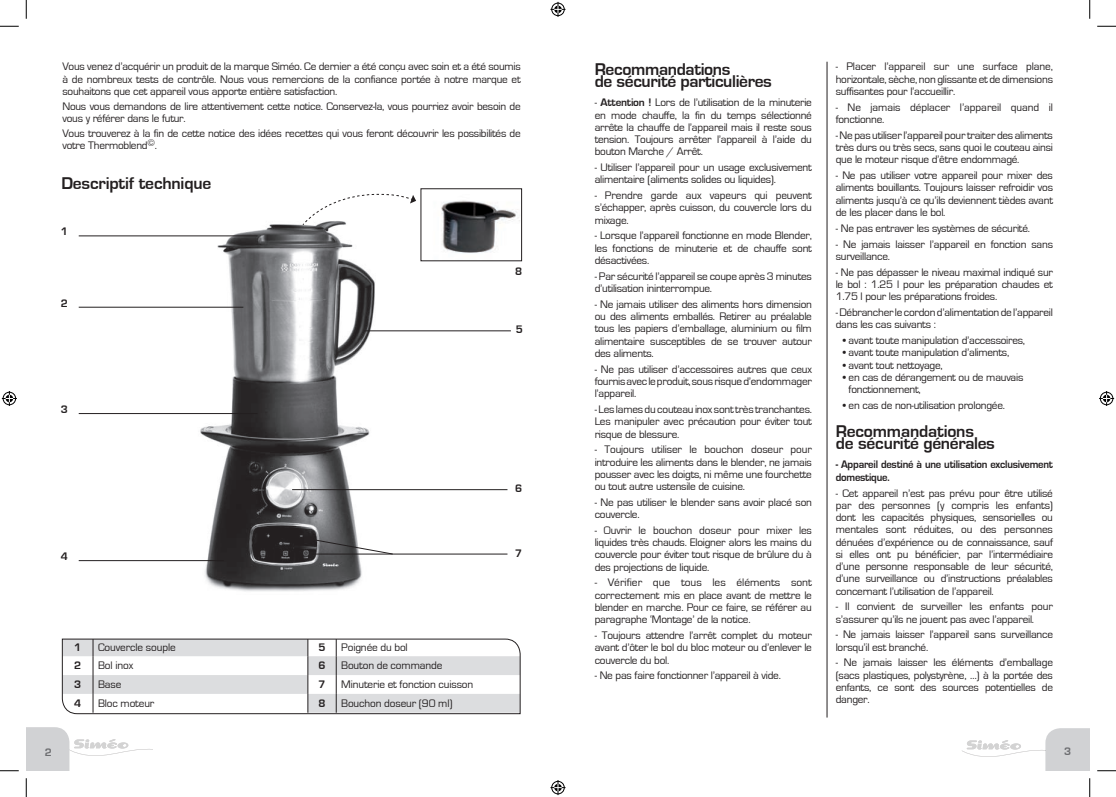
<style>
.page{position:relative;width:1116px;height:797px;background:#fff}
.page>*{position:absolute;margin:0;border:0;box-sizing:border-box;transform-origin:0 0}
.t1{font:700 17.5px "Eurostile";letter-spacing:-.02em;color:#231f20}
.t2{font:11.25px/12.2px "Eurostile";letter-spacing:-.02em;color:#231f20;text-align:justify}
.t3{font:700 11.25px/12.2px "Eurostile";letter-spacing:-.02em;color:#231f20;scale:.95 1}
.t4{font:700 11.25px "Eurostile";letter-spacing:-.02em;color:#231f20}
.t5{font:700 11.25px "Eurostile";color:#6c6d70}
.s1{font-weight:700}
</style>
<div class="page">
<img style="left:194px;top:224px;width:188px;height:368px">
<svg style="left:26px;top:727px;width:127px;height:43px"></svg>
<svg style="left:962px;top:728px;width:127px;height:42px"></svg>
<hr style="left:826px;top:62px;width:1px;height:655px;background:#231f20">
<hr style="left:292px;top:489px;width:215px;height:1px;background:#231f20">
<hr style="left:311px;top:553px;width:196px;height:1px;background:#231f20">
<svg style="left:312px;top:538px;width:82px;height:17px"></svg>
<hr style="left:364px;top:330px;width:147px;height:1px;background:#231f20">
<hr style="left:79px;top:235px;width:178px;height:1px;background:#231f20">
<hr style="left:79px;top:307px;width:164px;height:1px;background:#231f20">
<hr style="left:79px;top:413px;width:178px;height:1px;background:#231f20">
<hr style="left:79px;top:560px;width:145px;height:1px;background:#231f20">
<svg style="left:62px;top:638px;width:459px;height:76px"></svg>
<img style="left:441px;top:200px;width:79px;height:53px">
<div style="left:420px;top:188px;width:102px;height:73px;border:1px solid #231f20"></div>
<svg style="left:302px;top:194px;width:114px;height:32px"></svg>
<svg style="left:0;top:25px;width:19px;height:2px"></svg>
<svg style="left:1097px;top:25px;width:18px;height:2px"></svg>
<svg style="left:0;top:770px;width:19px;height:1px"></svg>
<svg style="left:1097px;top:770px;width:18px;height:1px"></svg>
<svg style="left:25px;top:0;width:2px;height:19px"></svg>
<svg style="left:25px;top:778px;width:2px;height:19px"></svg>
<svg style="left:1089px;top:0;width:1px;height:19px"></svg>
<svg style="left:1089px;top:778px;width:1px;height:19px"></svg>
<svg style="left:550px;top:2px;width:15px;height:15px"></svg>
<svg style="left:550px;top:780px;width:15px;height:15px"></svg>
<svg style="left:2px;top:391px;width:15px;height:15px"></svg>
<svg style="left:1099px;top:391px;width:15px;height:15px"></svg>
<p class="t2" style="left:62px;top:61px;width:460px">Vous venez d’acquérir un produit de la marque Siméo. Ce dernier a été conçu avec soin et a été soumis à de nombreux tests de contrôle. Nous vous remercions de la confiance portée à notre marque et souhaitons que cet appareil vous apporte entière satisfaction.</p>
<p class="t2" style="left:62px;top:100px;width:460px">Nous vous demandons de lire attentivement cette notice. Conservez-la, vous pourriez avoir besoin de vous y référer dans le futur.</p>
<p class="t2" style="left:62px;top:127px;width:460px">Vous trouverez à la fin de cette notice des idées recettes qui vous feront découvrir les possibilités de votre Thermoblend<sup>©</sup>.</p>
<h1 class="t1" style="left:61px;top:174px;width:151px">Descriptif technique</h1>
<p class="t4" style="left:61px;top:225px;width:9px">1</p>
<p class="t4" style="left:61px;top:297px;width:9px">2</p>
<p class="t4" style="left:61px;top:403px;width:9px">3</p>
<p class="t4" style="left:61px;top:550px;width:9px">4</p>
<p class="t4" style="left:74px;top:640px;width:9px">1</p>
<p class="t2" style="left:98px;top:641px;width:79px">Couvercle souple</p>
<p class="t4" style="left:318px;top:640px;width:9px">5</p>
<p class="t2" style="left:341px;top:641px;width:68px">Poignée du bol</p>
<p class="t4" style="left:74px;top:659px;width:9px">2</p>
<p class="t2" style="left:98px;top:659px;width:37px">Bol inox</p>
<p class="t4" style="left:318px;top:659px;width:9px">6</p>
<p class="t2" style="left:341px;top:659px;width:103px">Bouton de commande</p>
<p class="t4" style="left:74px;top:678px;width:9px">3</p>
<p class="t2" style="left:98px;top:678px;width:25px">Base</p>
<p class="t4" style="left:318px;top:678px;width:9px">7</p>
<p class="t2" style="left:341px;top:678px;width:134px">Minuterie et fonction cuisson</p>
<p class="t4" style="left:74px;top:697px;width:9px">4</p>
<p class="t2" style="left:98px;top:697px;width:58px">Bloc moteur</p>
<p class="t4" style="left:318px;top:697px;width:9px">8</p>
<p class="t2" style="left:341px;top:697px;width:113px">Bouchon doseur (90 ml)</p>
<p class="t4" style="left:515px;top:265px;width:9px">8</p>
<p class="t4" style="left:516px;top:323px;width:9px">5</p>
<p class="t4" style="left:515px;top:482px;width:9px">6</p>
<p class="t4" style="left:515px;top:547px;width:9px">7</p>
<h1 class="t1" style="left:594px;top:59px;width:137px">Recommandations</h1>
<h1 class="t1" style="left:594px;top:72px;width:179px">de sécurité particulières</h1>
<p class="t2" style="left:594px;top:97px;width:219px">- <span class="s1">Attention !</span> Lors de l’utilisation de la minuterie en mode chauffe, la fin du temps sélectionné arrête la chauffe de l’appareil mais il reste sous tension. Toujours arrêter l’appareil à l’aide du bouton Marche / Arrêt.</p>
<p class="t2" style="left:594px;top:161px;width:219px">- Utiliser l’appareil pour un usage exclusivement alimentaire (aliments solides ou liquides).</p>
<p class="t2" style="left:594px;top:189px;width:219px">- Prendre garde aux vapeurs qui peuvent s’échapper, après cuisson, du couvercle lors du mixage.</p>
<p class="t2" style="left:594px;top:230px;width:219px">- Lorsque l’appareil fonctionne en mode Blender, les fonctions de minuterie et de chauffe sont désactivées.</p>
<p class="t2" style="left:594px;top:270px;width:219px">- Par sécurité l’appareil se coupe après 3 minutes d’utilisation ininterrompue.</p>
<p class="t2" style="left:594px;top:298px;width:219px">- Ne jamais utiliser des aliments hors dimension ou des aliments emballés. Retirer au préalable tous les papiers d’emballage, aluminium ou film alimentaire susceptibles de se trouver autour des aliments.</p>
<p class="t2" style="left:594px;top:363px;width:219px">- Ne pas utiliser d’accessoires autres que ceux fournis avec le produit, sous risque d’endommager l’appareil.</p>
<p class="t2" style="left:594px;top:403px;width:219px">- Les lames du couteau inox sont très tranchantes.<br>Les manipuler avec précaution pour éviter tout risque de blessure.</p>
<p class="t2" style="left:594px;top:443px;width:219px">- Toujours utiliser le bouchon doseur pour introduire les aliments dans le blender, ne jamais pousser avec les doigts, ni même une fourchette ou tout autre ustensile de cuisine.</p>
<p class="t2" style="left:594px;top:496px;width:219px">- Ne pas utiliser le blender sans avoir placé son couvercle.</p>
<p class="t2" style="left:594px;top:524px;width:219px">- Ouvrir le bouchon doseur pour mixer les liquides très chauds. Eloigner alors les mains du couvercle pour éviter tout risque de brûlure du à des projections de liquide.</p>
<p class="t2" style="left:594px;top:577px;width:219px">- Vérifier que tous les éléments sont correctement mis en place avant de mettre le blender en marche. Pour ce faire, se référer au paragraphe ‘Montage’ de la notice.</p>
<p class="t2" style="left:594px;top:629px;width:219px">- Toujours attendre l’arrêt complet du moteur avant d’ôter le bol du bloc moteur ou d’enlever le couvercle du bol.</p>
<p class="t2" style="left:594px;top:669px;width:188px">- Ne pas faire fonctionner l’appareil à vide.</p>
<p class="t2" style="left:835px;top:61px;width:219px">- Placer l’appareil sur une surface plane, horizontale, sèche, non glissante et de dimensions suffisantes pour l’accueillir.</p>
<p class="t2" style="left:835px;top:101px;width:219px">- Ne jamais déplacer l’appareil quand il fonctionne.</p>
<p class="t2" style="left:835px;top:129px;width:219px">- Ne pas utiliser l’appareil pour traiter des aliments très durs ou très secs, sans quoi le couteau ainsi que le moteur risque d’être endommagé.</p>
<p class="t2" style="left:835px;top:169px;width:219px">- Ne pas utiliser votre appareil pour mixer des aliments bouillants. Toujours laisser refroidir vos aliments jusqu’à ce qu’ils deviennent tièdes avant de les placer dans le bol.</p>
<p class="t2" style="left:835px;top:222px;width:196px">- Ne pas entraver les systèmes de sécurité.</p>
<p class="t2" style="left:835px;top:238px;width:219px">- Ne jamais laisser l’appareil en fonction sans surveillance.</p>
<p class="t2" style="left:835px;top:266px;width:219px">- Ne pas dépasser le niveau maximal indiqué sur le bol : 1.25 l pour les préparation chaudes et 1.75 l pour les préparations froides.</p>
<p class="t2" style="left:835px;top:306px;width:219px">- Débrancher le cordon d’alimentation de l’appareil dans les cas suivants :</p>
<p class="t2" style="left:842px;top:334px;width:184px">• avant toute manipulation d’accessoires,</p>
<p class="t2" style="left:842px;top:346px;width:168px">• avant toute manipulation d’aliments,</p>
<p class="t2" style="left:842px;top:359px;width:101px">• avant tout nettoyage,</p>
<p class="t2" style="left:848px;top:371px;width:176px;text-indent:-6px">• en cas de dérangement ou de mauvais fonctionnement,</p>
<p class="t2" style="left:842px;top:399px;width:164px">• en cas de non-utilisation prolongée.</p>
<h1 class="t1" style="left:835px;top:421px;width:140px">Recommandations</h1>
<h1 class="t1" style="left:835px;top:434px;width:161px">de sécurité générales</h1>
<p class="t3" style="left:835px;top:459px;width:230px">- Appareil destiné à une utilisation exclusivement domestique.</p>
<p class="t2" style="left:835px;top:487px;width:219px">- Cet appareil n’est pas prévu pour être utilisé par des personnes (y compris les enfants) dont les capacités physiques, sensorielles ou mentales sont réduites, ou des personnes dénuées d’expérience ou de connaissance, sauf si elles ont pu bénéficier, par l’intermédiaire d’une personne responsable de leur sécurité, d’une surveillance ou d’instructions préalables concernant l’utilisation de l’appareil.</p>
<p class="t2" style="left:835px;top:600px;width:219px">- Il convient de surveiller les enfants pour s’assurer qu’ils ne jouent pas avec l’appareil.</p>
<p class="t2" style="left:835px;top:628px;width:219px">- Ne jamais laisser l’appareil sans surveillance lorsqu’il est branché.</p>
<p class="t2" style="left:835px;top:657px;width:219px">- Ne jamais laisser les éléments d’emballage (sacs plastiques, polystyrène, …) à la portée des enfants, ce sont des sources potentielles de danger.</p>
<p class="t5" style="left:45px;top:746px;width:9px">2</p>
<p class="t5" style="left:1064px;top:745px;width:9px">3</p>
</div>
